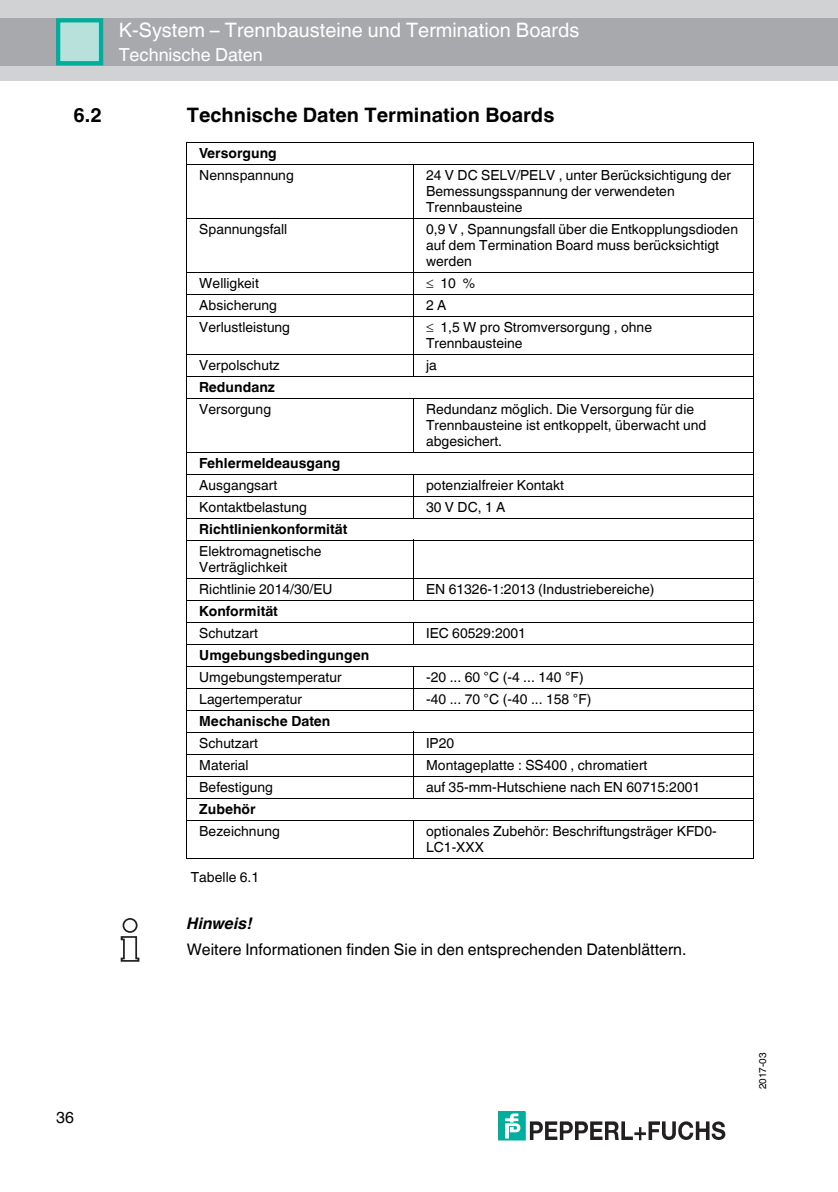
<style>
.page{position:relative;width:838px;height:1192px;background:#fff}
.page>*{position:absolute;margin:0;border:0;box-sizing:border-box;transform-origin:0 0}
.t1{font:20px "Helvetica World";color:#fff}
.t2{font:700 20px "Helvetica World";letter-spacing:.005em;color:#000}
.t3{font:18px "Helvetica World";color:#fff}
.t4{font:16px "Helvetica World";color:#000}
.t5{font:italic 700 16px "Helvetica World";color:#000}
.t6{font:14px/16px "Helvetica World";color:#000}
.t7{font:700 14px "Helvetica World";color:#000}
.t8{font:10px "Helvetica World";color:#000}
.s1{font-family:"Arial"}
</style>
<div class="page">
<div style="left:0;top:0;width:838px;height:80px;background:#d1d2d4"></div>
<div style="left:0;top:18px;width:838px;height:48px;background:#a8a9ad"></div>
<div style="left:56px;top:19px;width:45px;height:45px;background:#b8e1dc"></div>
<div style="left:56px;top:18px;width:47px;height:47px;border:4px solid #00ae9d"></div>
<div style="left:499px;top:1112px;width:26px;height:28px;background:#00ae9d"></div>
<svg style="left:505px;top:1113px;width:16px;height:26px"></svg>
<svg style="left:530px;top:1121px;width:195px;height:19px"></svg>
<hr style="left:186px;top:143px;width:1px;height:715px;background:#000">
<hr style="left:413px;top:164px;width:1px;height:213px;background:#000">
<hr style="left:413px;top:398px;width:1px;height:55px;background:#000">
<hr style="left:413px;top:474px;width:1px;height:45px;background:#000">
<hr style="left:413px;top:540px;width:1px;height:61px;background:#000">
<svg style="left:413px;top:623px;width:1px;height:21px"></svg>
<hr style="left:413px;top:666px;width:1px;height:45px;background:#000">
<hr style="left:413px;top:732px;width:1px;height:67px;background:#000">
<hr style="left:413px;top:820px;width:1px;height:39px;background:#000">
<hr style="left:753px;top:143px;width:1px;height:715px;background:#000">
<hr style="left:186px;top:142px;width:568px;height:1px;background:#000">
<hr style="left:186px;top:164px;width:568px;height:1px;background:#000">
<hr style="left:186px;top:218px;width:568px;height:1px;background:#000">
<hr style="left:186px;top:272px;width:568px;height:1px;background:#000">
<hr style="left:186px;top:294px;width:568px;height:1px;background:#000">
<hr style="left:186px;top:316px;width:568px;height:1px;background:#000">
<hr style="left:186px;top:354px;width:568px;height:1px;background:#000">
<hr style="left:186px;top:376px;width:568px;height:1px;background:#000">
<hr style="left:186px;top:398px;width:568px;height:1px;background:#000">
<hr style="left:186px;top:452px;width:568px;height:1px;background:#000">
<hr style="left:186px;top:474px;width:568px;height:1px;background:#000">
<hr style="left:186px;top:496px;width:568px;height:1px;background:#000">
<hr style="left:186px;top:518px;width:568px;height:1px;background:#000">
<hr style="left:186px;top:540px;width:568px;height:1px;background:#000">
<hr style="left:186px;top:578px;width:568px;height:1px;background:#000">
<hr style="left:186px;top:600px;width:568px;height:1px;background:#000">
<hr style="left:186px;top:622px;width:568px;height:1px;background:#000">
<hr style="left:186px;top:644px;width:568px;height:1px;background:#000">
<hr style="left:186px;top:666px;width:568px;height:1px;background:#000">
<hr style="left:186px;top:688px;width:568px;height:1px;background:#000">
<hr style="left:186px;top:710px;width:568px;height:1px;background:#000">
<hr style="left:186px;top:732px;width:568px;height:1px;background:#000">
<hr style="left:186px;top:754px;width:568px;height:1px;background:#000">
<hr style="left:186px;top:776px;width:568px;height:1px;background:#000">
<hr style="left:186px;top:798px;width:568px;height:1px;background:#000">
<hr style="left:186px;top:820px;width:568px;height:1px;background:#000">
<hr style="left:186px;top:858px;width:568px;height:1px;background:#000">
<div style="left:123px;top:918px;width:15px;height:15px;border:2px solid #231f20;border-radius:50%"></div>
<svg style="left:121px;top:936px;width:18px;height:26px"></svg>
<h1 class="t1" style="left:119px;top:13px;width:462px">K-System – Trennbausteine und Termination Boards</h1>
<p class="t3" style="left:119px;top:40px;width:146px">Technische Daten</p>
<h1 class="t2" style="left:73px;top:98px;width:30px">6.2</h1>
<h1 class="t2" style="left:187px;top:98px;width:369px">Technische Daten Termination Boards</h1>
<p class="t7" style="left:199px;top:141px;width:79px">Versorgung</p>
<p class="t6" style="left:199px;top:165px;width:96px">Nennspannung</p>
<p class="t6" style="left:426px;top:165px;width:306px">24 V DC SELV/PELV , unter Berücksichtigung der<br>Bemessungsspannung der verwendeten<br>Trennbausteine</p>
<p class="t6" style="left:199px;top:219px;width:90px">Spannungsfall</p>
<p class="t6" style="left:426px;top:219px;width:314px">0,9 V , Spannungsfall über die Entkopplungsdioden auf dem Termination Board muss berücksichtigt werden</p>
<p class="t6" style="left:199px;top:273px;width:61px">Welligkeit</p>
<p class="t6" style="left:441px;top:273px;width:36px">10 %</p>
<p class="t6" style="left:199px;top:295px;width:79px">Absicherung</p>
<p class="t6" style="left:426px;top:295px;width:22px">2 A</p>
<p class="t6" style="left:199px;top:317px;width:92px">Verlustleistung</p>
<p class="t6" style="left:426px;top:317px;width:228px;text-indent:15px">1,5 W pro Stromversorgung , ohne<br>Trennbausteine</p>
<p class="t6" style="left:199px;top:355px;width:82px">Verpolschutz</p>
<p class="t6" style="left:426px;top:355px;width:12px">ja</p>
<p class="t7" style="left:199px;top:375px;width:77px">Redundanz</p>
<p class="t6" style="left:199px;top:399px;width:73px">Versorgung</p>
<p class="t6" style="left:426px;top:399px;width:282px">Redundanz möglich. Die Versorgung für die<br>Trennbausteine ist entkoppelt, überwacht und abgesichert.</p>
<p class="t7" style="left:199px;top:451px;width:143px">Fehlermeldeausgang</p>
<p class="t6" style="left:199px;top:475px;width:80px">Ausgangsart</p>
<p class="t6" style="left:426px;top:475px;width:139px">potenzialfreier Kontakt</p>
<p class="t6" style="left:199px;top:497px;width:109px">Kontaktbelastung</p>
<p class="t6" style="left:426px;top:497px;width:81px">30 V DC, 1 A</p>
<p class="t7" style="left:199px;top:517px;width:150px">Richtlinienkonformität</p>
<p class="t6" style="left:199px;top:541px;width:124px">Elektromagnetische<br>Verträglichkeit</p>
<p class="t6" style="left:199px;top:579px;width:135px">Richtlinie 2014/30/EU</p>
<p class="t6" style="left:426px;top:579px;width:230px">EN 61326-1:2013 (Industriebereiche)</p>
<p class="t7" style="left:199px;top:599px;width:80px">Konformität</p>
<p class="t6" style="left:199px;top:623px;width:60px">Schutzart</p>
<p class="t6" style="left:426px;top:623px;width:101px">IEC 60529:2001</p>
<p class="t7" style="left:199px;top:643px;width:172px">Umgebungsbedingungen</p>
<p class="t6" style="left:199px;top:667px;width:144px">Umgebungstemperatur</p>
<p class="t6" style="left:426px;top:667px;width:159px">-20 ... 60 <span class="s1">°</span>C (-4 ... 140 <span class="s1">°</span>F)</p>
<p class="t6" style="left:199px;top:689px;width:104px">Lagertemperatur</p>
<p class="t6" style="left:426px;top:689px;width:167px">-40 ... 70 <span class="s1">°</span>C (-40 ... 158 <span class="s1">°</span>F)</p>
<p class="t7" style="left:199px;top:709px;width:133px">Mechanische Daten</p>
<p class="t6" style="left:199px;top:733px;width:60px">Schutzart</p>
<p class="t6" style="left:426px;top:733px;width:30px">IP20</p>
<p class="t6" style="left:199px;top:755px;width:51px">Material</p>
<p class="t6" style="left:426px;top:755px;width:223px">Montageplatte : SS400 , chromatiert</p>
<p class="t6" style="left:199px;top:777px;width:75px">Befestigung</p>
<p class="t6" style="left:426px;top:777px;width:276px">auf 35-mm-Hutschiene nach EN 60715:2001</p>
<p class="t7" style="left:199px;top:797px;width:58px">Zubehör</p>
<p class="t6" style="left:199px;top:821px;width:82px">Bezeichnung</p>
<p class="t6" style="left:426px;top:821px;width:292px">optionales Zubehör: Beschriftungsträger KFD0-<br>LC1-XXX</p>
<p class="t6" style="left:191px;top:867px;width:70px">Tabelle 6.1</p>
<p class="t5" style="left:187px;top:910px;width:67px">Hinweis!</p>
<p class="t4" style="left:187px;top:936px;width:501px">Weitere Informationen finden Sie in den entsprechenden Datenblättern.</p>
<p class="t4" style="left:56px;top:1104px;width:19px">36</p>
<p class="t8" style="left:754px;top:1089px;width:38px;rotate:-90deg">2017-03</p>
</div>
